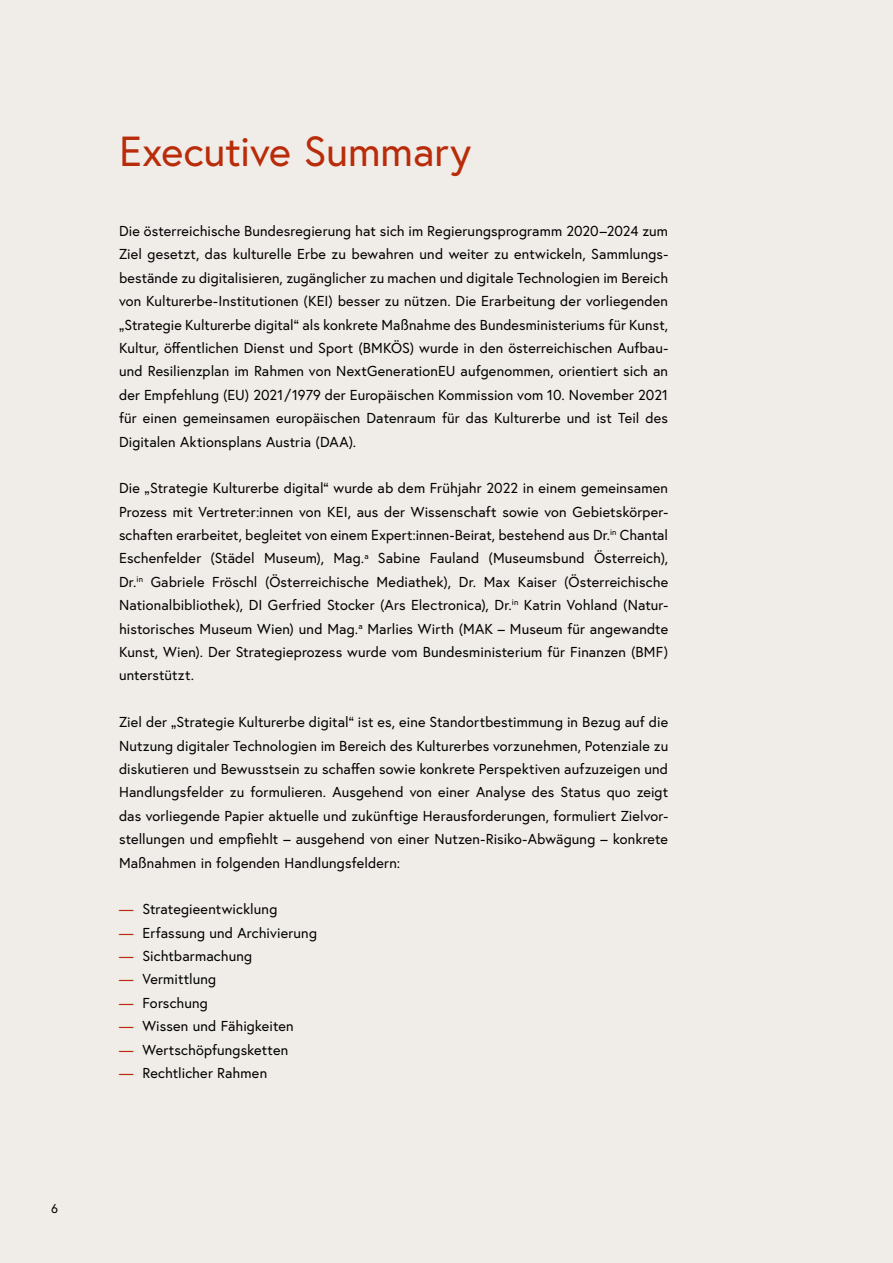
<style>
.page{position:relative;width:893px;height:1263px;background:#f0ece8}
.page>*{position:absolute;margin:0;border:0;box-sizing:border-box;transform-origin:0 0}
.h1_ohne_Nummerierung{font:42px "Europa Austria";letter-spacing:-.005em;color:#b92c0a}
.p_Abstand_danach{font:14.4px/23.4px "Europa Austria";letter-spacing:.01em;color:#000;text-align:justify}
.t1{font:12.75px "Europa Austria";color:#000}
.s1{color:#b92c0a}
</style>
<div class="page">
<p class="t1" style="left:51px;top:1200px;width:8px">6</p>
<h1 class="h1_ohne_Nummerierung" style="left:119px;top:124px;width:354px">Executive Summary</h1>
<p class="p_Abstand_danach" style="left:119px;top:219px;width:551px">Die österreichische Bundesregierung hat sich im Regierungsprogramm 2020–2024 zum Ziel gesetzt, das kulturelle Erbe zu bewahren und weiter zu entwickeln, Sammlungs&shy;bestände zu digitalisieren, zugänglicher zu machen und digitale Technologien im Bereich von Kulturerbe-Institutionen (KEI) besser zu nützen. Die Erarbeitung der vorliegenden „Strategie Kulturerbe digital“ als konkrete Maßnahme des Bundesministeriums für Kunst, Kultur, öffentlichen Dienst und Sport (BMKÖS) wurde in den österreichischen Aufbau&shy;und Resilienzplan im Rahmen von NextGenerationEU aufgenommen, orientiert sich an der Empfehlung (EU) 2021/1979 der Europäischen Kommission vom 10. November 2021 für einen gemeinsamen europäischen Datenraum für das Kulturerbe und ist Teil des Digitalen Aktionsplans Austria (DAA).</p>
<p class="p_Abstand_danach" style="left:119px;top:476px;width:551px">Die „Strategie Kulturerbe digital“ wurde ab dem Frühjahr 2022 in einem gemeinsamen Prozess mit Vertreter:innen von KEI, aus der Wissenschaft sowie von Gebietskörper&shy;schaften erarbeitet, begleitet von einem Expert:innen-Beirat, bestehend aus Dr.<sup>in</sup> Chantal Eschenfelder (Städel Museum), Mag.<sup>a</sup> Sabine Fauland (Museumsbund Österreich), Dr.<sup>in</sup> Gabriele Fröschl (Österreichische Mediathek), Dr. Max Kaiser (Österreichische Nationalbibliothek), DI Gerfried Stocker (Ars Electronica), Dr.<sup>in</sup> Katrin Vohland (Natur&shy;historisches Museum Wien) und Mag.<sup>a</sup> Marlies Wirth (MAK – Museum für angewandte Kunst, Wien). Der Strategieprozess wurde vom Bundesministerium für Finanzen (BMF) unterstützt.</p>
<p class="p_Abstand_danach" style="left:119px;top:710px;width:551px">Ziel der „Strategie Kulturerbe digital“ ist es, eine Standortbestimmung in Bezug auf die Nutzung digitaler Technologien im Bereich des Kulturerbes vorzunehmen, Potenziale zu diskutieren und Bewusstsein zu schaffen sowie konkrete Perspektiven aufzuzeigen und Handlungsfelder zu formulieren. Ausgehend von einer Analyse des Status quo zeigt das vorliegende Papier aktuelle und zukünftige Herausforderungen, formuliert Zielvor&shy;stellungen und empfiehlt – ausgehend von einer Nutzen-Risiko-Abwägung – konkrete Maßnahmen in folgenden Handlungsfeldern:</p>
<p class="p_Abstand_danach" style="left:119px;top:897px;width:160px"><span class="s1">—</span> Strategieentwicklung</p>
<p class="p_Abstand_danach" style="left:119px;top:921px;width:199px"><span class="s1">—</span> Erfassung und Archivierung</p>
<p class="p_Abstand_danach" style="left:119px;top:944px;width:135px"><span class="s1">—</span> Sichtbarmachung</p>
<p class="p_Abstand_danach" style="left:119px;top:967px;width:99px"><span class="s1">—</span> Vermittlung</p>
<p class="p_Abstand_danach" style="left:119px;top:991px;width:90px"><span class="s1">—</span> Forschung</p>
<p class="p_Abstand_danach" style="left:119px;top:1014px;width:176px"><span class="s1">—</span> Wissen und Fähigkeiten</p>
<p class="p_Abstand_danach" style="left:119px;top:1037px;width:171px"><span class="s1">—</span> Wertschöpfungsketten</p>
<p class="p_Abstand_danach" style="left:119px;top:1061px;width:150px"><span class="s1">—</span> Rechtlicher Rahmen</p>
</div>
